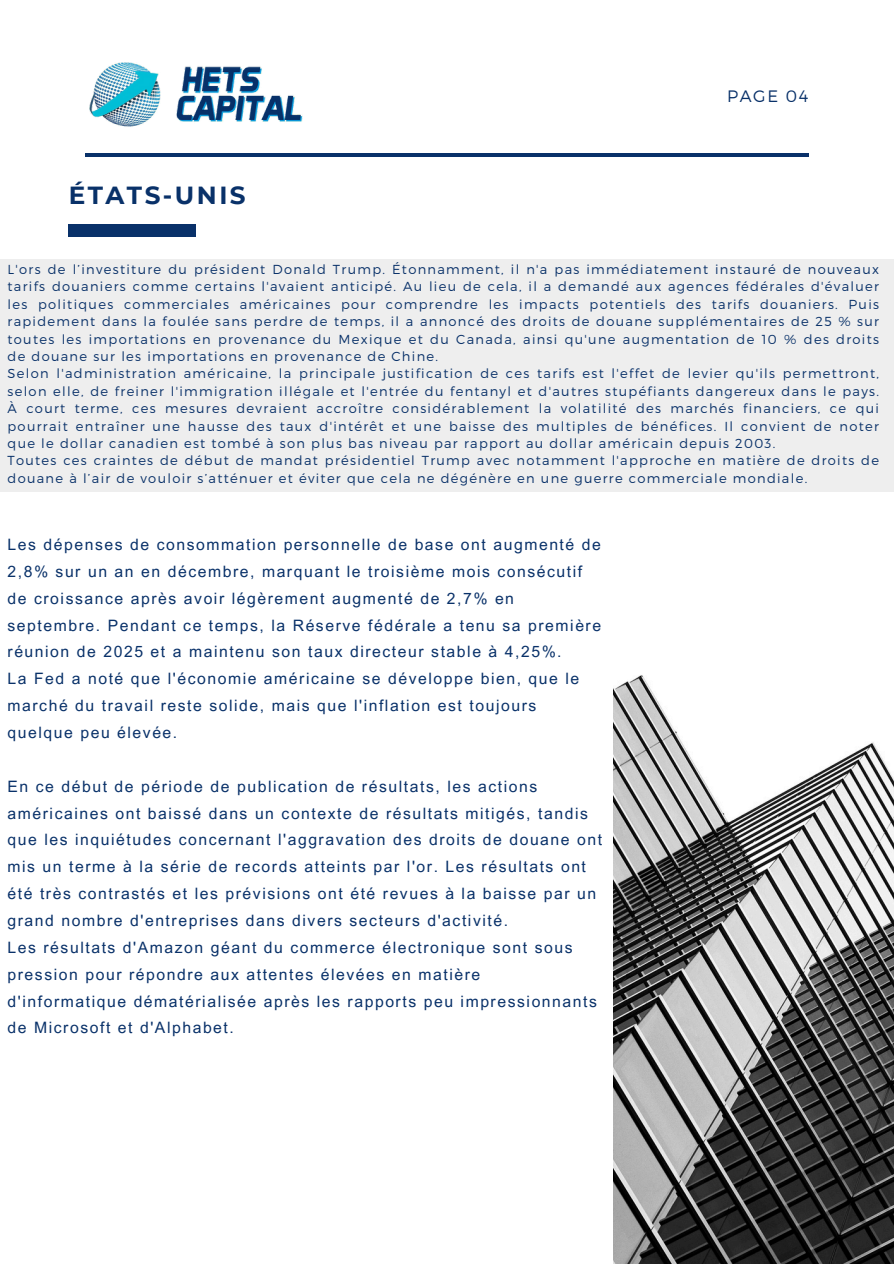
<style>
.page{position:relative;width:894px;height:1264px;background:#fff}
.page>*{position:absolute;margin:0;border:0;box-sizing:border-box;transform-origin:0 0}
.t1{font:700 24.75px "Montserrat";letter-spacing:.1em;color:#093169}
.t2{font:300 16.5px "Montserrat";letter-spacing:.1em;color:#093169}
.t3{font:15.75px/26.8px "Arial MT Pro";letter-spacing:.1em;color:#093169}
.t4{font:300 13.05px/17.4px "Montserrat";letter-spacing:.1em;color:#093169;text-align:justify}
</style>
<div class="page">
<hr style="left:85px;top:153px;width:723px;height:4px;background:#093169">
<div style="left:0;top:259px;width:893px;height:232px;background:#eee"></div>
<img style="left:89px;top:62px;width:213px;height:65px">
<img style="left:613px;top:675px;width:280px;height:588px">
<div style="left:69px;top:224px;width:127px;height:12px;background:#093169"></div>
<h2 class="t1" style="left:69px;top:180px;width:178px">ÉTATS-UNIS</h2>
<p class="t2" style="left:726px;top:85px;width:83px">PAGE 04</p>
<p class="t4" style="left:8px;top:260px;width:872px">L'ors de l’investiture du président Donald Trump. Étonnamment, il n'a pas immédiatement instauré de nouveaux tarifs douaniers comme certains l'avaient anticipé. Au lieu de cela, il a demandé aux agences fédérales d'évaluer les politiques commerciales américaines pour comprendre les impacts potentiels des tarifs douaniers. Puis rapidement dans la foulée sans perdre de temps, il a annoncé des droits de douane supplémentaires de 25 % sur toutes les importations en provenance du Mexique et du Canada, ainsi qu'une augmentation de 10 % des droits de douane sur les importations en provenance de Chine.</p>
<p class="t4" style="left:8px;top:364px;width:872px">Selon l'administration américaine, la principale justification de ces tarifs est l'effet de levier qu'ils permettront, selon elle, de freiner l'immigration illégale et l'entrée du fentanyl et d'autres stupéfiants dangereux dans le pays.<br>À court terme, ces mesures devraient accroître considérablement la volatilité des marchés financiers, ce qui pourrait entraîner une hausse des taux d'intérêt et une baisse des multiples de bénéfices. Il convient de noter que le dollar canadien est tombé à son plus bas niveau par rapport au dollar américain depuis 2003.</p>
<p class="t4" style="left:8px;top:451px;width:872px">Toutes ces craintes de début de mandat présidentiel Trump avec notamment l'approche en matière de droits de douane à l’air de vouloir s’atténuer et éviter que cela ne dégénère en une guerre commerciale mondiale.</p>
<p class="t3" style="left:8px;top:533px;width:595px">Les dépenses de consommation personnelle de base ont augmenté de 2,8% sur un an en décembre, marquant le troisième mois consécutif de croissance après avoir légèrement augmenté de 2,7% en septembre. Pendant ce temps, la Réserve fédérale a tenu sa première réunion de 2025 et a maintenu son taux directeur stable à 4,25%.<br>La Fed a noté que l'économie américaine se développe bien, que le marché du travail reste solide, mais que l'inflation est toujours quelque peu élevée.</p>
<h1 class="t3" style="left:8px;top:774px;width:596px">En ce début de période de publication de résultats, les actions américaines ont baissé dans un contexte de résultats mitigés, tandis que les inquiétudes concernant l'aggravation des droits de douane ont mis un terme à la série de records atteints par l'or. Les résultats ont été très contrastés et les prévisions ont été revues à la baisse par un grand nombre d'entreprises dans divers secteurs d'activité.<br>Les résultats d'Amazon géant du commerce électronique sont sous pression pour répondre aux attentes élevées en matière d'informatique dématérialisée après les rapports peu impressionnants de Microsoft et d'Alphabet.</h1>
</div>
